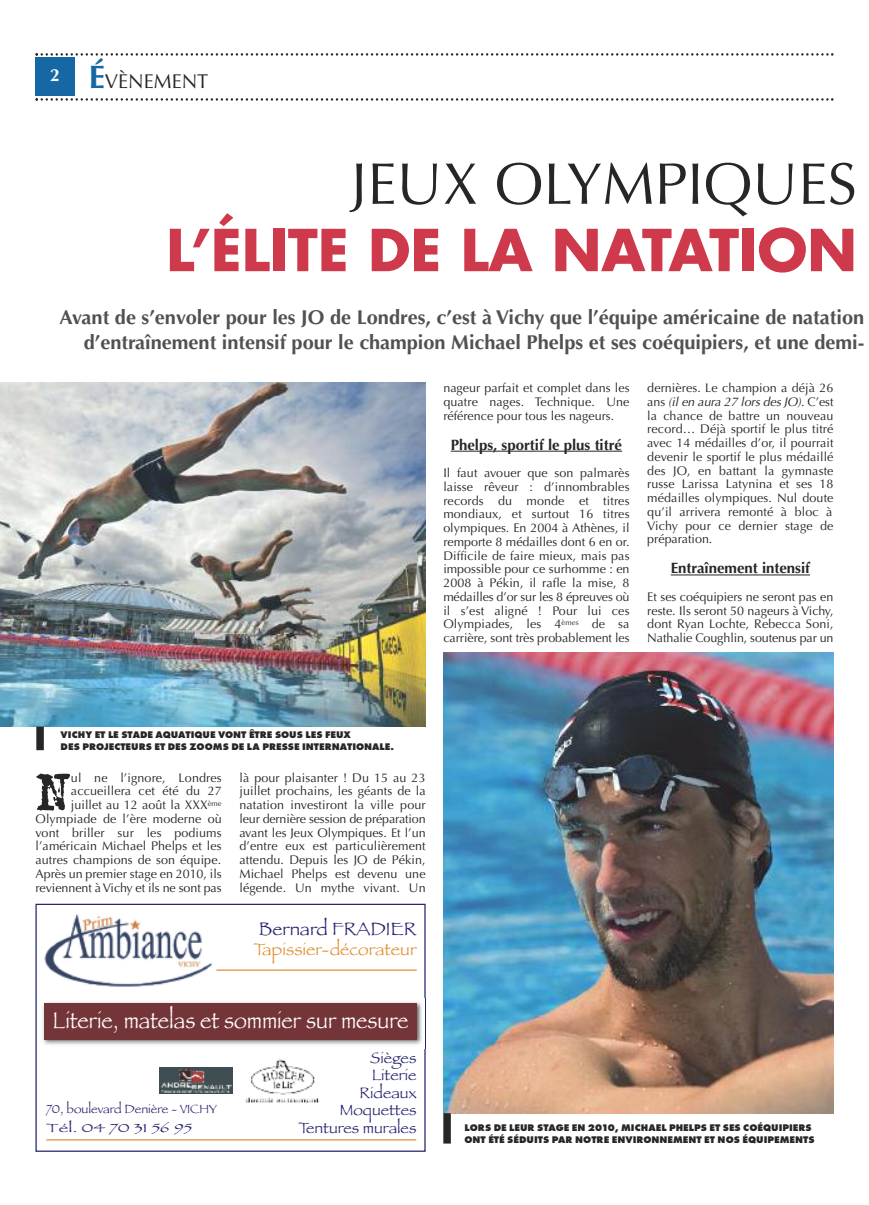
<style>
.page{position:relative;width:869px;height:1205px;background:#fff}
.page>*{position:absolute;margin:0;border:0;box-sizing:border-box;transform-origin:0 0}
.t1{font:63px "Trixie";color:#272627}
.t2{font:58.75px "Optima";color:#272627}
.t3{font:700 56.25px "Futura";color:#cf394c}
.t4{font:condensed 23.75px "Papyrus";color:#fff;scale:1.3 1}
.t5{font:700 20px/25px "Optima";color:#525152;text-align:right}
.t6{font:20px "Optima";color:#272627}
.t7{font:18.75px "Papyrus";color:#26256f}
.t8{font:17.5px "Papyrus";color:#e09132}
.t9{font:700 17.5px "Optima";color:#fff}
.t10{font:15.75px/17.5px "Papyrus";color:#26256f;text-align:right}
.t11{font:700 15px "Optima";color:#272627}
.t12{font:12.5px/13.8px "Optima";letter-spacing:.01em;color:#272627;text-align:justify}
.t13{font:12.5px/18.8px "Papyrus";color:#26256f}
.t14{font:800 10px/12px "Futura T";color:#272627}
.s1{font-weight:700;font-size:32.5px;color:#1668a4}
.s2{font-style:italic}
</style>
<div class="page">
<svg style="left:35px;top:53px;width:798px;height:3px"></svg>
<svg style="left:35px;top:98px;width:798px;height:3px"></svg>
<div style="left:35px;top:57px;width:39px;height:39px;background:#1668a4"></div>
<hr style="left:450px;top:451px;width:172px;height:1px;background:#272627">
<hr style="left:670px;top:574px;width:139px;height:1px;background:#272627">
<img style="left:44px;top:914px;width:373px;height:227px">
<div style="left:35px;top:904px;width:390px;height:248px;border:1px solid #26256f"></div>
<img style="left:42px;top:999px;width:384px;height:50px">
<div style="left:44px;top:1003px;width:372px;height:36px;background:#743539"></div>
<hr style="left:46px;top:1139px;width:370px;height:1px;background:#e09132">
<hr style="left:216px;top:969px;width:200px;height:2px;background:#e09132">
<img style="left:242px;top:1058px;width:80px;height:46px">
<img style="left:159px;top:1067px;width:73px;height:26px">
<img style="left:443px;top:652px;width:390px;height:461px">
<img style="left:0;top:383px;width:425px;height:343px">
<div style="left:443px;top:1113px;width:7px;height:30px;background:#272627"></div>
<div style="left:36px;top:726px;width:8px;height:24px;background:#272627"></div>
<h3 class="t9" style="left:50px;top:68px;width:11px">2</h3>
<h3 class="t6" style="left:89px;top:73px;width:121px"><span class="s1">É</span>VÈNEMENT</h3>
<h2 class="t2" style="left:351px;top:160px;width:507px">JEUX OLYMPIQUES</h2>
<h3 class="t3" style="left:166px;top:224px;width:691px">L’ÉLITE DE LA NATATION</h3>
<h3 class="t5" style="left:59px;top:307px;width:806px">Avant de s’envoler pour les JO de Londres, c’est à Vichy que l’équipe américaine de natation d’entraînement intensif pour le champion Michael Phelps et ses coéquipiers, et une demi-</h3>
<p class="t12" style="left:443px;top:382px;width:188px">nageur parfait et complet dans les quatre nages. Technique. Une référence pour tous les nageurs.</p>
<p class="t11" style="left:450px;top:438px;width:173px">Phelps, sportif le plus titré</p>
<p class="t12" style="left:443px;top:467px;width:188px">Il faut avouer que son palmarès laisse rêveur : d’innombrables records du monde et titres mondiaux, et surtout 16 titres olympiques. En 2004 à Athènes, il remporte 8 médailles dont 6 en or.<br>Difficile de faire mieux, mais pas impossible pour ce surhomme : en 2008 à Pékin, il rafle la mise, 8 médailles d’or sur les 8 épreuves où il s’est aligné ! Pour lui ces Olympiades, les 4<sup>èmes</sup> de sa carrière, sont très probablement les</p>
<p class="t12" style="left:647px;top:382px;width:188px">dernières. Le champion a déjà 26 ans <span class="s2">(il en aura 27 lors des JO)</span>. C’est la chance de battre un nouveau record… Déjà sportif le plus titré avec 14 médailles d’or, il pourrait devenir le sportif le plus médaillé des JO, en battant la gymnaste russe Larissa Latynina et ses 18 médailles olympiques. Nul doute qu’il arrivera remonté à bloc à Vichy pour ce dernier stage de préparation.</p>
<p class="t11" style="left:670px;top:562px;width:141px">Entraînement intensif</p>
<p class="t12" style="left:647px;top:591px;width:188px">Et ses coéquipiers ne seront pas en reste. Ils seront 50 nageurs à Vichy, dont Ryan Lochte, Rebecca Soni, Nathalie Coughlin, soutenus par un</p>
<p class="t14" style="left:61px;top:728px;width:335px">VICHY ET LE STADE AQUATIQUE VONT ÊTRE SOUS LES FEUX<br>DES PROJECTEURS ET DES ZOOMS DE LA PRESSE INTERNATIONALE.</p>
<p class="t12" style="left:35px;top:772px;width:188px;text-align:right">ul ne l’ignore, Londres accueillera cet été du 27<br>juillet au 12 août la XXX<sup>ème<br></sup>Olympiade de l’ère moderne où vont briller sur les podiums l’américain Michael Phelps et les autres champions de son équipe.<br>Après un premier stage en 2010, ils reviennent àVichy et ils ne sont pas</p>
<p class="t12" style="left:239px;top:771px;width:188px">là pour plaisanter ! Du 15 au 23 juillet prochains, les géants de la natation investiront la ville pour leur dernière session de préparation avant les Jeux Olympiques. Et l’un d’entre eux est particulièrement attendu. Depuis les JO de Pékin, Michael Phelps est devenu une légende. Un mythe vivant. Un</p>
<h1 class="t1" style="left:35px;top:750px;width:36px">N</h1>
<h3 class="t7" style="left:259px;top:918px;width:159px">Bernard FRADIER</h3>
<h3 class="t8" style="left:253px;top:939px;width:165px">Tapissier-décorateur</h3>
<h3 class="t4" style="left:52px;top:1006px;width:275px">Literie, matelas et sommier sur mesure</h3>
<p class="t13" style="left:46px;top:1100px;width:172px">70, boulevard Denière - VICHY<br>Tél. 04 70 31 56 95</p>
<p class="t10" style="left:298px;top:1048px;width:119px">Sièges<br>Literie<br>Rideaux<br>Moquettes<br>Tentures murales</p>
<p class="t14" style="left:464px;top:1122px;width:351px">LORS DE LEUR STAGE EN 2010, MICHAEL PHELPS ET SES COÉQUIPIERS<br>ONT ÉTÉ SÉDUITS PAR NOTRE ENVIRONNEMENT ET NOS ÉQUIPEMENTS</p>
</div>
